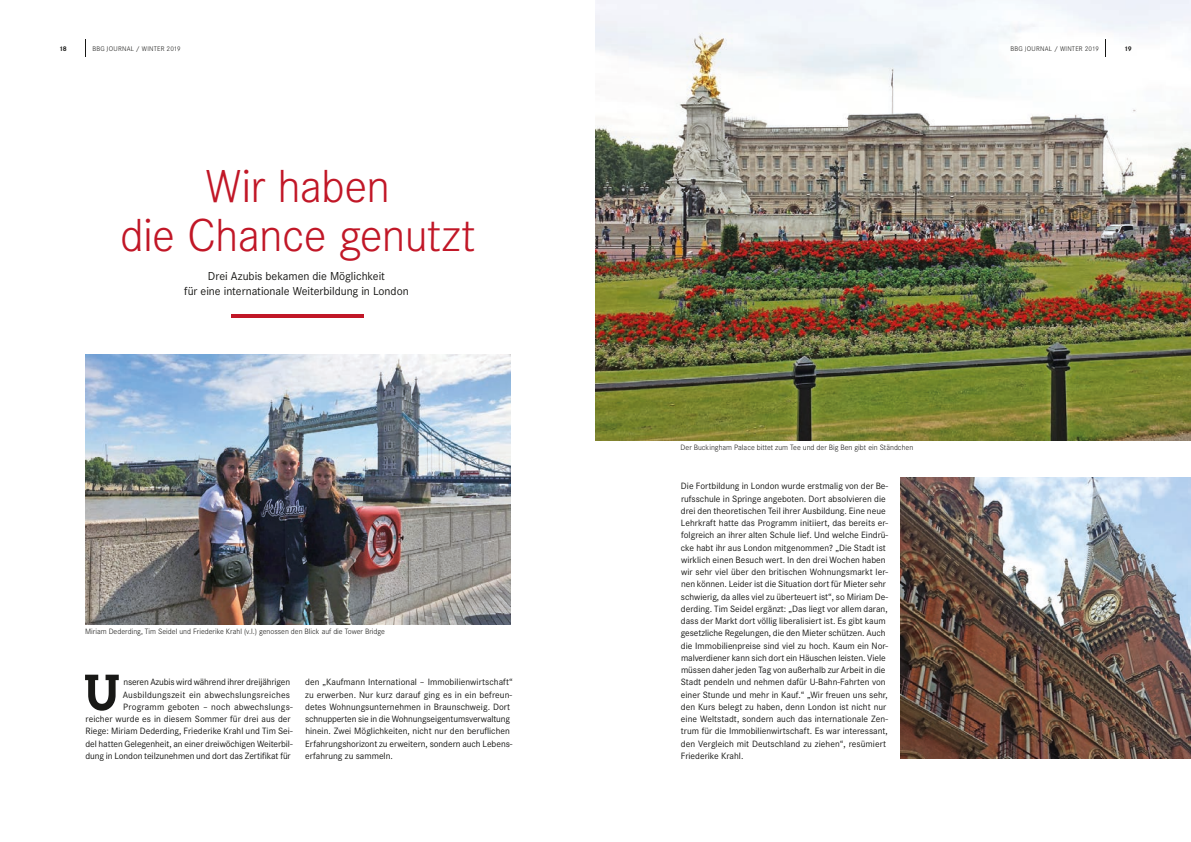
<style>
.page{position:relative;width:1191px;height:842px;background:#fff}
.page>*{position:absolute;margin:0;border:0;box-sizing:border-box;transform-origin:0 0}
.t1{font:56.9px "BBG";color:#181816}
.t2{font:300 48px/49px "Corporate S";letter-spacing:-.015em;color:#c11727;text-align:center}
.t3{font:12px/15px "Corporate S";letter-spacing:-.005em;color:#181816;text-align:center}
.t4{font:9.5px/12.2px "Corporate S";color:#181816}
.t5{font:300 8px "Corporate S";color:#181816}
.t6{font:300 7px "Corporate S";letter-spacing:.035em;color:#181816}
.t7{font:700 7px "Corporate S";color:#181816}
</style>
<div class="page">
<hr style="left:231px;top:314px;width:133px;height:3px;background:#c11727">
<img style="left:595px;top:0;width:596px;height:440px">
<img style="left:85px;top:354px;width:425px;height:270px">
<img style="left:900px;top:477px;width:291px;height:282px">
<svg style="left:85px;top:40px;width:1px;height:17px"></svg>
<svg style="left:1105px;top:40px;width:1px;height:17px"></svg>
<p class="t7" style="left:59px;top:44px;width:9px">18</p>
<p class="t6" style="left:92px;top:45px;width:90px">BBG JOURNAL / WINTER 2019</p>
<p class="t6" style="left:1010px;top:45px;width:90px">BBG JOURNAL / WINTER 2019</p>
<p class="t7" style="left:1124px;top:44px;width:9px">19</p>
<h2 class="t2" style="left:120px;top:162px;width:357px">Wir haben<br>die Chance genutzt</h2>
<p class="t3" style="left:184px;top:269px;width:226px">Drei Azubis bekamen die Möglichkeit<br>für eine internationale Weiterbildung in London</p>
<p class="t5" style="left:85px;top:627px;width:301px">Miriam Dederding, Tim Seidel und Friederike Krahl (v.l.) genossen den Blick auf die Tower Bridge</p>
<h1 class="t1" style="left:84px;top:649px;width:38px">U</h1>
<p class="t4" style="left:85px;top:676px;width:209px;text-align:right">nseren Azubis wird während ihrer dreijährigen Ausbildungszeit ein abwechslungsreiches Programm geboten – noch abwechslungs-<br>reicher wurde es in diesem Sommer für drei aus der Riege: Miriam Dederding, Friederike Krahl und Tim Sei&shy;del hatten Gelegenheit, an einer dreiwöchigen Weiterbil&shy;dung in London teilzunehmen und dort das Zertifikat für</p>
<p class="t4" style="left:305px;top:676px;width:209px">den „Kaufmann International – Immobilienwirtschaft“ zu erwerben. Nur kurz darauf ging es in ein befreun&shy;detes Wohnungsunternehmen in Braunschweig. Dort schnupperten sie in die Wohnungseigentumsverwaltung hinein. Zwei Möglichkeiten, nicht nur den beruflichen Erfahrungshorizont zu erweitern, sondern auch Lebens&shy;erfahrung zu sammeln.</p>
<p class="t5" style="left:680px;top:443px;width:234px">Der Buckingham Palace bittet zum Tee und der Big Ben gibt ein Ständchen</p>
<p class="t4" style="left:680px;top:480px;width:209px">Die Fortbildung in London wurde erstmalig von der Be&shy;rufsschule in Springe angeboten. Dort absolvieren die drei den theoretischen Teil ihrer Ausbildung. Eine neue Lehrkraft hatte das Programm initiiert, das bereits er&shy;folgreich an ihrer alten Schule lief. Und welche Eindrü&shy;cke habt ihr aus London mitgenommen? „Die Stadt ist wirklich einen Besuch wert. In den drei Wochen haben wir sehr viel über den britischen Wohnungsmarkt ler&shy;nen können. Leider ist die Situation dort für Mieter sehr schwierig, da alles viel zu überteuert ist“, so Miriam De&shy;derding. Tim Seidel ergänzt: „Das liegt vor allem daran, dass der Markt dort völlig liberalisiert ist. Es gibt kaum gesetzliche Regelungen, die den Mieter schützen. Auch die Immobilienpreise sind viel zu hoch. Kaum ein Nor&shy;malverdiener kann sich dort ein Häuschen leisten. Viele müssen daher jeden Tag von außerhalb zur Arbeit in die Stadt pendeln und nehmen dafür U-Bahn-Fahrten von einer Stunde und mehr in Kauf.“ „Wir freuen uns sehr, den Kurs belegt zu haben, denn London ist nicht nur eine Weltstadt, sondern auch das internationale Zen&shy;trum für die Immobilienwirtschaft. Es war interessant, den Vergleich mit Deutschland zu ziehen“, resümiert Friederike Krahl.</p>
</div>
